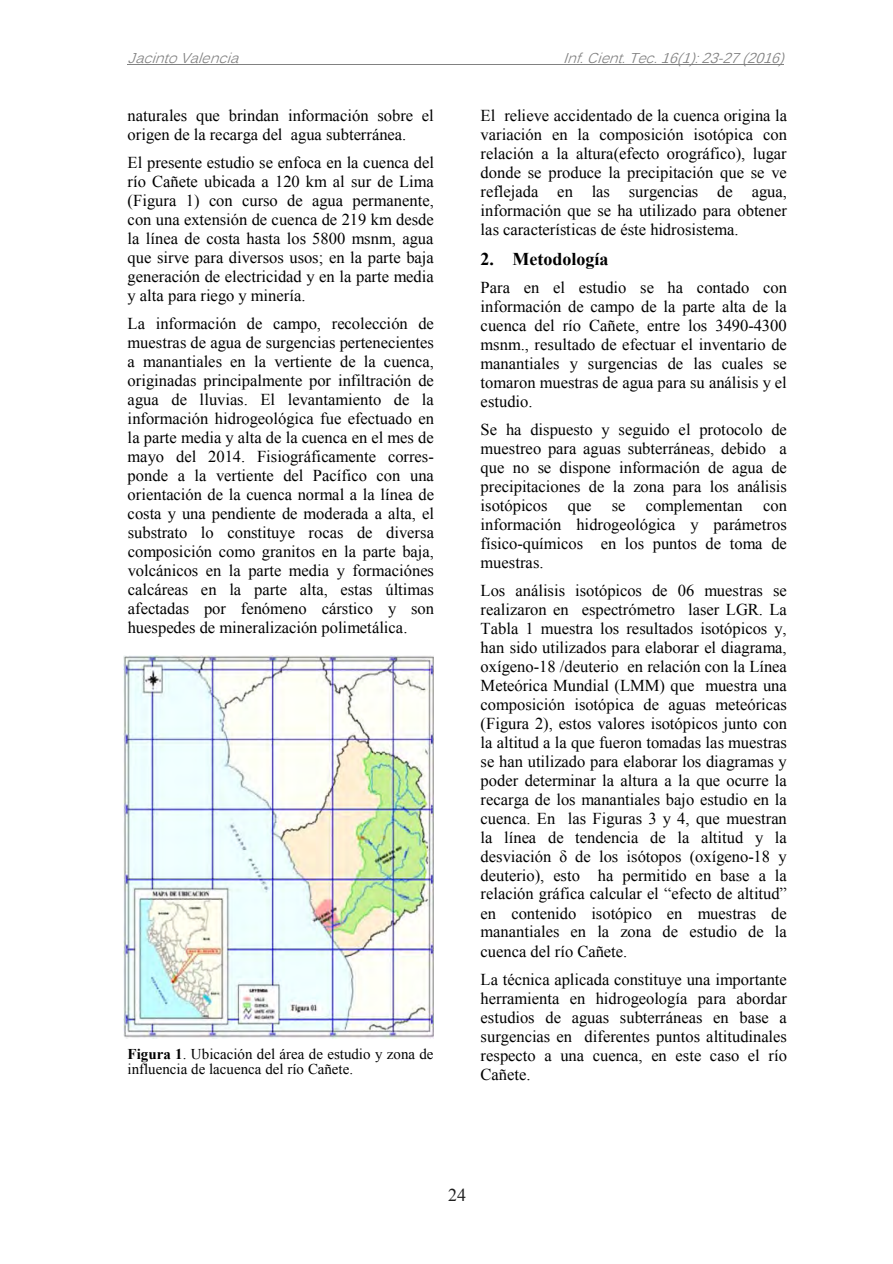
<style>
.page{position:relative;width:893px;height:1264px;background:#fff}
.page>*{position:absolute;margin:0;border:0;box-sizing:border-box;transform-origin:0 0}
.t1{font:700 18px "Times New Roman";color:#000}
.t2{font:18px "Times New Roman";color:#202020}
.Párrafo_de_lista{font:16.5px/18.9px "Times New Roman";color:#000;text-align:justify}
.t3{font:15px/15px "Times New Roman";color:#000}
.t4{font:italic 14.25px "Kalinga";color:#818181}
.s1{font-weight:700}
</style>
<div class="page">
<hr style="left:128px;top:65px;width:656px;height:1px;background:#818181">
<img style="left:123px;top:655px;width:311px;height:382px">
<p class="t4" style="left:128px;top:48px;width:119px">JacintoValencia</p>
<p class="t4" style="left:563px;top:48px;width:229px">Inf.Cient.Tec.16(1):23-27(2016)</p>
<p class="Párrafo_de_lista" style="left:128px;top:106px;width:308px">naturales que brindan información sobre el origen de la recarga del agua subterránea.</p>
<p class="Párrafo_de_lista" style="left:128px;top:153px;width:308px">El presente estudio se enfoca en la cuenca del río Cañete ubicada a 120 km al sur de Lima (Figura 1) con curso de agua permanente, con una extensión de cuenca de 219 km desde la línea de costa hasta los 5800 msnm, agua que sirve para diversos usos; en la parte baja generación de electricidad y en la parte media y alta para riego y minería.</p>
<p class="Párrafo_de_lista" style="left:128px;top:314px;width:308px">La información de campo, recolección de muestras de agua de surgencias pertenecientes a manantiales en la vertiente de la cuenca, originadas principalmente por infiltración de agua de lluvias. El levantamiento de la información hidrogeológica fue efectuado en la parte media y alta de la cuenca en el mes de mayo del 2014. Fisiográficamente corres&shy;ponde a la vertiente del Pacífico con una orientación de la cuenca normal a la línea de costa y una pendiente de moderada a alta, el substrato lo constituye rocas de diversa composición como granitos en la parte baja, volcánicos en la parte media y formaciónes calcáreas en la parte alta, estas últimas afectadas por fenómeno cárstico y son huespedes de mineralización polimetálica.</p>
<p class="t3" style="left:128px;top:1046px;width:307px"><span class="s1">Figura 1</span>. Ubicación del área de estudio y zona de influencia de lacuenca del río Cañete.</p>
<p class="Párrafo_de_lista" style="left:481px;top:106px;width:308px">El relieve accidentado de la cuenca origina la variación en la composición isotópica con relación a la altura(efecto orográfico), lugar donde se produce la precipitación que se ve reflejada en las surgencias de agua, información que se ha utilizado para obtener las características de éste hidrosistema.</p>
<p class="t1" style="left:481px;top:246px;width:129px">2. Metodología</p>
<p class="Párrafo_de_lista" style="left:481px;top:278px;width:308px">Para en el estudio se ha contado con información de campo de la parte alta de la cuenca del río Cañete, entre los 3490-4300 msnm., resultado de efectuar el inventario de manantiales y surgencias de las cuales se tomaron muestras de agua para su análisis y el estudio.</p>
<p class="Párrafo_de_lista" style="left:481px;top:419px;width:308px">Se ha dispuesto y seguido el protocolo de muestreo para aguas subterráneas, debido a que no se dispone información de agua de precipitaciones de la zona para los análisis isotópicos que se complementan con información hidrogeológica y parámetros físico-químicos en los puntos de toma de muestras.</p>
<p class="Párrafo_de_lista" style="left:481px;top:580px;width:308px">Los análisis isotópicos de 06 muestras se realizaron en espectrómetro laser LGR. La Tabla 1 muestra los resultados isotópicos y, han sido utilizados para elaborar el diagrama, oxígeno-18 /deuterio en relación con la Línea Meteórica Mundial (LMM) que muestra una composición isotópica de aguas meteóricas (Figura 2), estos valores isotópicos junto con la altitud a la que fueron tomadas las muestras se han utilizado para elaborar los diagramas y poder determinar la altura a la que ocurre la recarga de los manantiales bajo estudio en la cuenca. En las Figuras 3 y 4, que muestran la línea de tendencia de la altitud y la desviación δ de los isótopos (oxígeno-18 y deuterio), esto ha permitido en base a la relación gráfica calcular el “efecto de altitud” en contenido isotópico en muestras de manantiales en la zona de estudio de la cuenca del río Cañete.</p>
<p class="Párrafo_de_lista" style="left:481px;top:969px;width:308px">La técnica aplicada constituye una importante herramienta en hidrogeología para abordar estudios de aguas subterráneas en base a surgencias en diferentes puntos altitudinales respecto a una cuenca, en este caso el río Cañete.</p>
<p class="t2" style="left:448px;top:1182px;width:19px">24</p>
</div>
